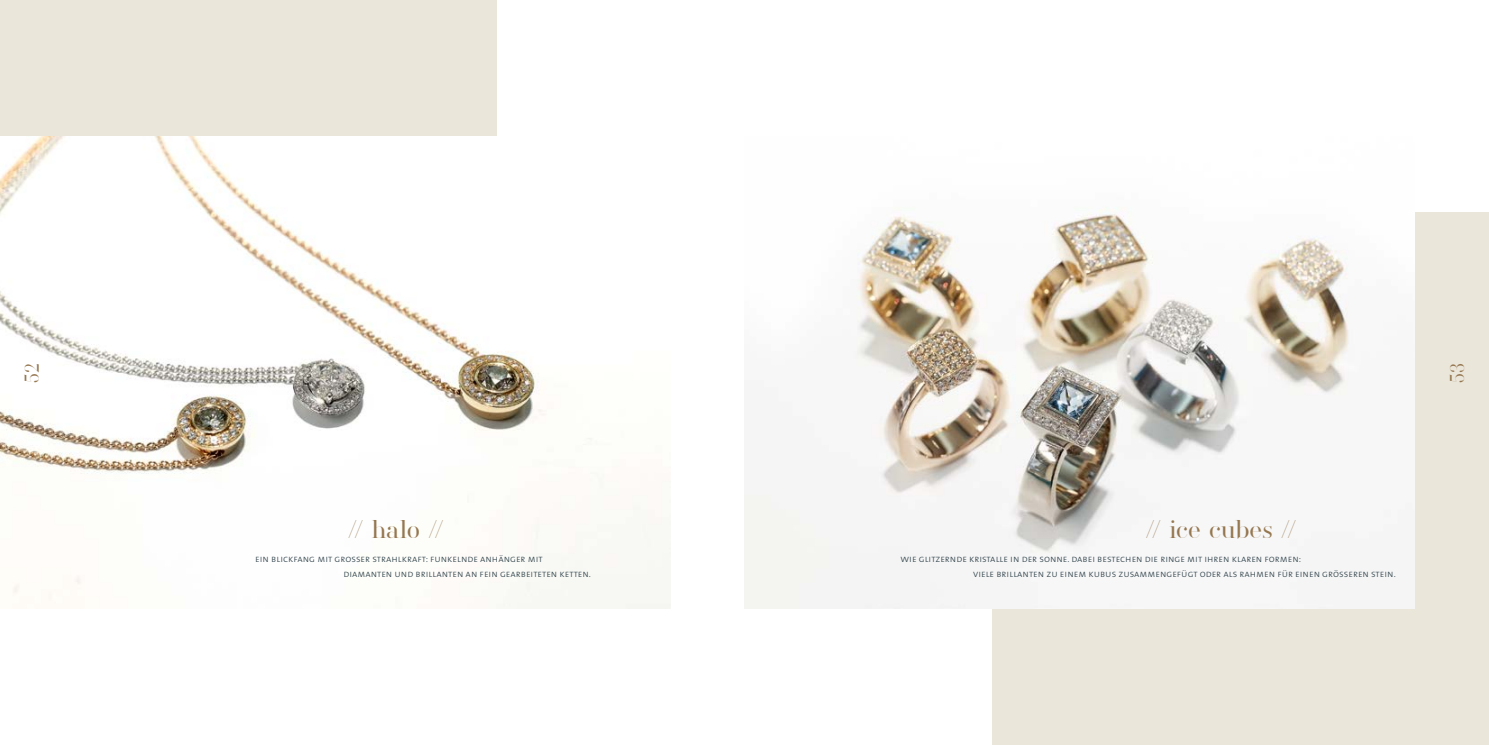
<style>
.page{position:relative;width:1489px;height:745px;background:#fff}
.page>*{position:absolute;margin:0;border:0;box-sizing:border-box;transform-origin:0 0}
.t1{font:22.5px "Silver South Serif";letter-spacing:-.01em;color:#957750}
.t2{font:17.5px "Silver South Serif";color:#957750}
.t3{font:10px/15px "The Sans Light Caps";color:#33454d}
</style>
<div class="page">
<div style="left:0;top:0;width:496px;height:531px;background:#ebe6da"></div>
<div style="left:992px;top:213px;width:496px;height:531px;background:#ebe6da"></div>
<img style="left:744px;top:207px;width:670px;height:401px">
<img style="left:0;top:136px;width:670px;height:472px">
<h2 class="t2" style="left:21px;top:383px;width:21px;rotate:-90deg">52</h2>
<h2 class="t2" style="left:1446px;top:383px;width:21px;rotate:-90deg">53</h2>
<h1 class="t1" style="left:348px;top:514px;width:97px">// halo //</h1>
<p class="t3" style="left:343px;top:550px;width:249px;text-indent:-88px">ein blickfang mit grosser strahlkraft: funkelnde anhänger mit diamanten und brillanten an fein gearbeiteten ketten.</p>
<h1 class="t1" style="left:1145px;top:514px;width:152px">// ice cubes //</h1>
<p class="t3" style="left:973px;top:550px;width:424px;text-indent:-73px">wie glitzernde kristalle in der sonne. dabei bestechen die ringe mit ihren klaren formen:<br>viele brillanten zu einem kubus zusammengefügt oder als rahmen für einen grösseren stein.</p>
</div>
